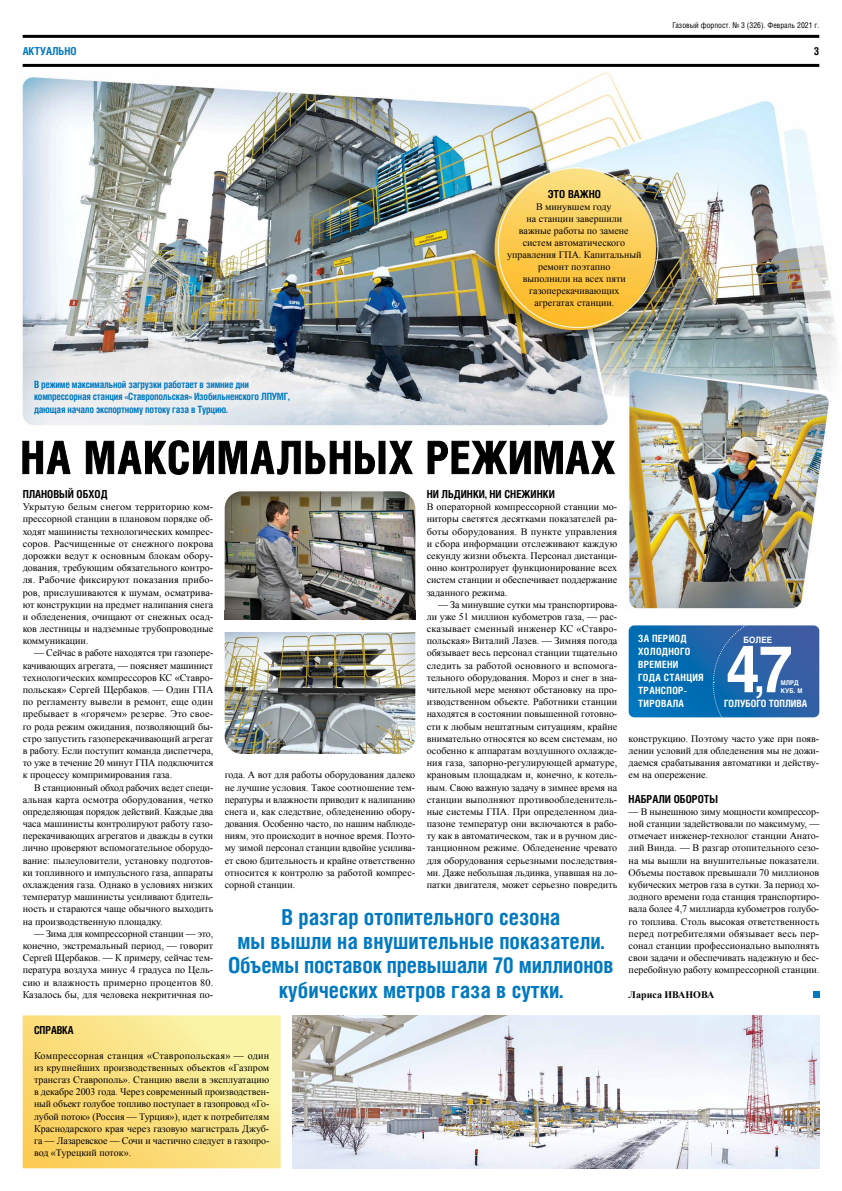
<style>
.page{position:relative;width:842px;height:1191px;background:#fff}
.page>*{position:absolute;margin:0;border:0;box-sizing:border-box;transform-origin:0 0}
.t1{font:700 64.6px "Helios C";color:#fff;scale:.93 1}
.t2{font:700 22px/24.4px "Helios Cond";color:#0079c1;text-align:center}
.t3{font:700 11px "Helios Cond";color:#000}
.t4{font:700 11px "Helios Cond";color:#0079c1}
.t5{font:10px/12.2px "Times New Roman";color:#000;text-align:justify}
.t6{font:700 10px/12.2px "Helios Cond";letter-spacing:-.02em;color:#0079c1}
.t7{font:700 10px/13px "Helios Cond";letter-spacing:.03em;color:#fff}
.t8{font:700 10px "Helios Cond";color:#fff}
.t9{font:700 10px "Times New Roman";color:#000}
.t10{font:700 8.6px "Helios C";letter-spacing:.01em;color:#fff;scale:.93 1}
.t11{font:8px "Helios Cond";color:#000}
.t12{font:700 6.5px "Helios C";letter-spacing:.01em;color:#fff;scale:.93 1}
.s1{font-family:"Times New Roman PSMT2"}
.s2{font-size:38.8px}
</style>
<div class="page">
<img style="left:22px;top:72px;width:815px;height:538px">
<hr style="left:23px;top:35px;width:796px;height:3px;background:#000">
<hr style="left:23px;top:64px;width:796px;height:3px;background:#000">
<svg style="left:23px;top:1015px;width:258px;height:153px;background:#fae184"></svg>
<img style="left:225px;top:491px;width:190px;height:129px">
<img style="left:225px;top:632px;width:190px;height:122px">
<img style="left:292px;top:1015px;width:527px;height:153px">
<svg style="left:813px;top:991px;width:6px;height:6px"></svg>
<svg style="left:23px;top:440px;width:591px;height:34px"></svg>
<svg style="left:629px;top:625px;width:190px;height:93px;background:#1c68ad"></svg>
<p class="t11" style="left:672px;top:21px;width:148px">Газовый форпост. № 3 (326). Февраль 2021 г.</p>
<p class="t4" style="left:23px;top:44px;width:55px">АКТУАЛЬНО</p>
<p class="t3" style="left:814px;top:45px;width:7px">3</p>
<p class="t6" style="left:34px;top:378px;width:257px">В режиме максимальной загрузки работает в зимние дни компрессорная станция «Ставропольская» Изобильненского ЛПУМГ, дающая начало экспортному потоку газа в Турцию.</p>
<p class="t3" style="left:548px;top:187px;width:55px">ЭТО ВАЖНО</p>
<p class="t5" style="left:507px;top:200px;width:136px;text-align:center">В минувшем году<br>на станции завершили<br>важные работы по замене систем автоматического управления ГПА. Капитальный ремонт поэтапно<br>выполнили на всех пяти газоперекачивающих<br>агрегатах станции.</p>
<p class="t3" style="left:23px;top:487px;width:86px">ПЛАНОВЫЙ ОБХОД</p>
<p class="t5" style="left:23px;top:500px;width:192px">Укрытую белым снегом территорию ком&shy;прессорной станции в плановом порядке об&shy;ходят машинисты технологических компрес&shy;соров. Расчищенные от снежного покрова дорожки ведут к основным блокам обору&shy;дования, требующим обязательного контро&shy;ля. Рабочие фиксируют показания прибо&shy;ров, прислушиваются к шумам, осматрива&shy;ют конструкции на предмет налипания снега и обледенения, очищают от снежных осад&shy;ков лестницы и надземные трубопроводные коммуникации.</p>
<p class="t5" style="left:23px;top:647px;width:192px;text-indent:11px">— Сейчас в работе находятся три газопере&shy;качивающих агрегата, — поясняет машинист технологических компрессоров КС «Ставро&shy;польская» Сергей Щербаков. — Один ГПА по регламенту вывели в ремонт, еще один пребывает в «горячем» резерве. Это свое&shy;го рода режим ожидания, позволяющий бы&shy;стро запустить газоперекачивающий агрегат в работу. Если поступит команда диспетчера, то уже в течение 20 минут ГПА подключится к процессу компримирования газа.</p>
<p class="t5" style="left:23px;top:781px;width:192px;text-indent:11px">В станционный обход рабочих ведет специ&shy;альная карта осмотра оборудования, четко определяющая порядок действий. Каждые два часа машинисты контролируют работу газо&shy;перекачивающих агрегатов и дважды в сутки лично проверяют вспомогательное оборудо&shy;вание: пылеуловители, установку подготов&shy;ки топливного и импульсного газа, аппараты охлаждения газа. Однако в условиях низких температур машинисты усиливают бдитель&shy;ность и стараются чаще обычного выходить на производственную площадку.</p>
<p class="t5" style="left:23px;top:927px;width:192px;text-indent:11px">— Зима для компрессорной станции — это, конечно, экстремальный период, — говорит Сергей Щербаков. — К примеру, сейчас тем&shy;пература воздуха минус 4 градуса по Цель&shy;сию и влажность примерно процентов 80.<br>Казалось бы, для человека некритичная по<span class="s1">-</span></p>
<p class="t5" style="left:225px;top:768px;width:192px">года. А вот для работы оборудования далеко не лучшие условия. Такое соотношение тем&shy;пературы и влажности приводит к налипанию снега и, как следствие, обледенению обору&shy;дования. Особенно часто, по нашим наблюде&shy;ниям, это происходит в ночное время. Поэто&shy;му зимой персонал станции вдвойне усилива&shy;ет свою бдительность и крайне ответственно относится к контролю за работой компрес&shy;сорной станции.</p>
<p class="t3" style="left:427px;top:487px;width:130px">НИ ЛЬДИНКИ, НИ СНЕЖИНКИ</p>
<p class="t5" style="left:427px;top:500px;width:192px">В операторной компрессорной станции мо&shy;ниторы светятся десятками показателей ра&shy;боты оборудования. В пункте управления и сбора информации отслеживают каждую секунду жизни объекта. Персонал дистанци&shy;онно контролирует функционирование всех систем станции и обеспечивает поддержание заданного режима.</p>
<p class="t5" style="left:427px;top:598px;width:192px;text-indent:11px">— За минувшие сутки мы транспортирова&shy;ли уже 51 миллион кубометров газа, — рас&shy;сказывает сменный инженер КС «Ставро&shy;польская» Виталий Лазев. — Зимняя погода обязывает весь персонал станции тщательно следить за работой основного и вспомога&shy;тельного оборудования. Мороз и снег в зна&shy;чительной мере меняют обстановку на про&shy;изводственном объекте. Работники станции находятся в состоянии повышенной готовно&shy;сти к любым нештатным ситуациям, крайне внимательно относятся ко всем системам, но особенно к аппаратам воздушного охлажде&shy;ния газа, запорно-регулирующей арматуре, крановым площадкам и, конечно, к котель&shy;ным. Свою важную задачу в зимнее время на станции выполняют противообледенитель&shy;ные системы ГПА. При определенном диа&shy;пазоне температур они включаются в рабо&shy;ту как в автоматическом, так и в ручном дис&shy;танционном режиме. Обледенение чревато для оборудования серьезными последствия&shy;ми. Даже небольшая льдинка, упавшая на ло&shy;патки двигателя, может серьезно повредить</p>
<h2 class="t2" style="left:228px;top:904px;width:387px">В разгар отопительного сезона<br>мы вышли на внушительные показатели.<br>Объемы поставок превышали 70 миллионов кубических метров газа в сутки.</h2>
<p class="t3" style="left:34px;top:1023px;width:41px">СПРАВКА</p>
<p class="t5" style="left:34px;top:1049px;width:237px">Компрессорная станция «Ставропольская» — один из крупнейших производственных объектов «Газпром трансгаз Ставрополь». Станцию ввели в эксплуатацию в декабре 2003 года. Через современный производствен&shy;ный объект голубое топливо поступает в газопровод «Го&shy;лубой поток» (Россия — Турция»), идет к потребителям Краснодарского края через газовую магистраль Джуб&shy;га — Лазаревское — Сочи и частично следует в газопро&shy;вод «Турецкий поток».</p>
<p class="t7" style="left:638px;top:632px;width:67px">ЗА ПЕРИОД<br>ХОЛОДНОГО<br>ВРЕМЕНИ<br>ГОДА СТАНЦИЯ<br>ТРАНСПОР-<br>ТИРОВАЛА</p>
<p class="t10" style="left:743px;top:635px;width:32px">БОЛЕЕ</p>
<h1 class="t1" style="left:726px;top:631px;width:73px">4<span class="s2">,</span>7</h1>
<p class="t12" style="left:781px;top:679px;width:21px">МЛРД</p>
<p class="t12" style="left:781px;top:686px;width:25px">КУБ. М</p>
<p class="t8" style="left:724px;top:698px;width:85px">ГОЛУБОГО ТОПЛИВА</p>
<p class="t5" style="left:629px;top:732px;width:192px">конструкцию. Поэтому часто уже при появ&shy;лении условий для обледенения мы не дожи&shy;даемся срабатывания автоматики и действу&shy;ем на опережение.</p>
<p class="t3" style="left:629px;top:792px;width:91px">НАБРАЛИ ОБОРОТЫ</p>
<p class="t5" style="left:629px;top:805px;width:192px">— В нынешнюю зиму мощности компрессор&shy;ной станции задействовали по максимуму, — отмечает инженер-технолог станции Анато&shy;лий Винда. — В разгар отопительного сезо&shy;на мы вышли на внушительные показатели.<br>Объемы поставок превышали 70 миллионов кубических метров газа в сутки. За период хо&shy;лодного времени года станция транспортиро&shy;вала более 4,7 миллиарда кубометров голубо&shy;го топлива. Столь высокая ответственность перед потребителями обязывает весь пер&shy;сонал станции профессионально выполнять свои задачи и обеспечивать надежную и бес&shy;перебойную работу компрессорной станции.</p>
<p class="t9" style="left:629px;top:987px;width:87px">Лариса ИВАНОВА</p>
</div>
